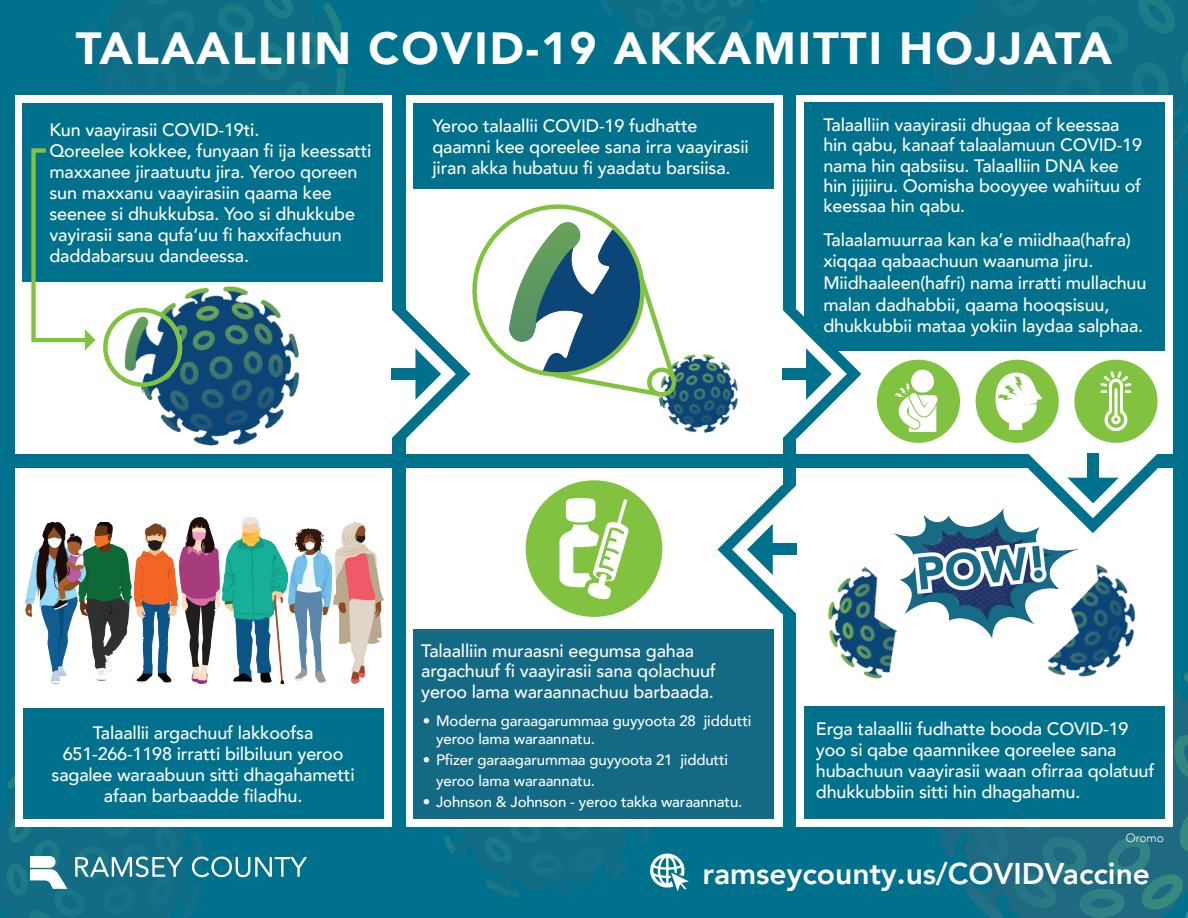
<style>
.page{position:relative;width:1188px;height:918px;background:#00718c}
.page>*{position:absolute;margin:0;border:0;box-sizing:border-box;transform-origin:0 0}
.t1{font:900 45px "Avenir LT Com";letter-spacing:.045em;color:#fff}
.t2{font:800 30px "Avenir LT Com";color:#fff}
.t3{font:500 18px/21px "Avenir LT Com";letter-spacing:-.01em;color:#fff}
.t4{font:500 15px/18px "Avenir LT Com";letter-spacing:-.01em;color:#fff}
.t5{font:300 12px "Avenir LT Com";color:#fff}
</style>
<div class="page">
<svg style="left:444px;top:827px;width:208px;height:68px;fill:#137188"></svg>
<svg style="left:565px;top:827px;width:18px;height:6px"></svg>
<svg style="left:516px;top:827px;width:17px;height:9px"></svg>
<svg style="left:581px;top:855px;width:16px;height:10px"></svg>
<svg style="left:537px;top:861px;width:18px;height:7px"></svg>
<svg style="left:491px;top:844px;width:14px;height:13px"></svg>
<svg style="left:945px;top:672px;width:243px;height:246px;background:#1d6f83"></svg>
<svg style="left:1052px;top:847px;width:25px;height:18px"></svg>
<svg style="left:1118px;top:847px;width:22px;height:20px"></svg>
<svg style="left:985px;top:829px;width:13px;height:22px"></svg>
<svg style="left:1024px;top:884px;width:22px;height:14px"></svg>
<svg style="left:1184px;top:745px;width:4px;height:24px"></svg>
<svg style="left:1152px;top:884px;width:21px;height:15px"></svg>
<svg style="left:1089px;top:898px;width:26px;height:10px"></svg>
<svg style="left:91px;top:0;width:247px;height:95px;fill:#106d86"></svg>
<svg style="left:200px;top:56px;width:23px;height:23px"></svg>
<svg style="left:154px;top:72px;width:14px;height:21px"></svg>
<svg style="left:168px;top:20px;width:18px;height:16px"></svg>
<svg style="left:226px;top:12px;width:19px;height:16px"></svg>
<svg style="left:264px;top:51px;width:15px;height:21px"></svg>
<svg style="left:114px;top:76px;width:9px;height:19px"></svg>
<svg style="left:125px;top:28px;width:10px;height:19px"></svg>
<svg style="left:306px;top:40px;width:9px;height:20px"></svg>
<svg style="left:291px;top:89px;width:10px;height:6px"></svg>
<svg style="left:270px;top:0;width:14px;height:10px"></svg>
<svg style="left:603px;top:0;width:162px;height:54px"></svg>
<svg style="left:934px;top:0;width:254px;height:201px;fill:#106d86"></svg>
<svg style="left:1064px;top:79px;width:28px;height:16px"></svg>
<svg style="left:1025px;top:35px;width:22px;height:19px"></svg>
<svg style="left:1095px;top:26px;width:23px;height:18px"></svg>
<svg style="left:1141px;top:72px;width:18px;height:23px"></svg>
<svg style="left:974px;top:45px;width:12px;height:23px"></svg>
<svg style="left:1009px;top:0;width:22px;height:6px"></svg>
<svg style="left:1173px;top:118px;width:12px;height:23px"></svg>
<svg style="left:1148px;top:4px;width:17px;height:19px"></svg>
<div style="left:15px;top:95px;width:376px;height:358px;background:#fff"></div>
<img style="left:122px;top:286px;width:195px;height:168px">
<div style="left:22px;top:104px;width:361px;height:178px;background:#00718c"></div>
<div style="left:15px;top:469px;width:376px;height:358px;background:#fff"></div>
<div style="left:406px;top:95px;width:376px;height:358px;background:#fff"></div>
<div style="left:406px;top:469px;width:376px;height:358px;background:#fff"></div>
<div style="left:797px;top:95px;width:376px;height:358px;background:#fff"></div>
<div style="left:797px;top:469px;width:376px;height:358px;background:#fff"></div>
<div style="left:414px;top:104px;width:360px;height:85px;background:#00718c"></div>
<div style="left:805px;top:103px;width:360px;height:248px;background:#00718c"></div>
<div style="left:805px;top:707px;width:360px;height:112px;background:#00718c"></div>
<div style="left:23px;top:708px;width:360px;height:111px;background:#00718c"></div>
<div style="left:414px;top:630px;width:360px;height:189px;background:#146984"></div>
<img style="left:680px;top:354px;width:37px;height:79px">
<svg style="left:31px;top:148px;width:65px;height:203px"></svg>
<img style="left:103px;top:303px;width:83px;height:86px">
<div style="left:103px;top:308px;width:79px;height:79px;border:4px solid #81c340;border-radius:50%"></div>
<img style="left:782px;top:567px;width:133px;height:160px">
<img style="left:1014px;top:533px;width:168px;height:199px">
<img style="left:25px;top:522px;width:106px;height:162px">
<img style="left:333px;top:523px;width:51px;height:161px">
<img style="left:180px;top:518px;width:40px;height:166px">
<img style="left:222px;top:518px;width:65px;height:166px">
<img style="left:134px;top:524px;width:43px;height:160px">
<img style="left:288px;top:528px;width:44px;height:156px">
<div style="left:526px;top:480px;width:136px;height:137px;background:#81c340;border-radius:50%"></div>
<svg style="left:559px;top:498px;width:70px;height:101px"></svg>
<svg style="left:650px;top:854px;width:39px;height:37px"></svg>
<svg style="left:0;top:775px;width:307px;height:143px"></svg>
<div style="left:877px;top:360px;width:83px;height:83px;background:#81c340;border-radius:50%"></div>
<svg style="left:895px;top:370px;width:43px;height:62px"></svg>
<div style="left:976px;top:360px;width:83px;height:83px;background:#81c340;border-radius:50%"></div>
<div style="left:1074px;top:360px;width:84px;height:83px;background:#81c340;border-radius:50%"></div>
<img style="left:893px;top:515px;width:187px;height:123px">
<svg style="left:717px;top:485px;width:144px;height:129px"></svg>
<div style="left:764px;top:544px;width:33px;height:11px;background:#00718c"></div>
<svg style="left:391px;top:195px;width:289px;height:244px"></svg>
<div style="left:391px;top:368px;width:33px;height:12px;background:#00718c"></div>
<svg style="left:995px;top:371px;width:163px;height:162px"></svg>
<div style="left:1087px;top:454px;width:12px;height:32px;background:#00718c"></div>
<svg style="left:717px;top:309px;width:144px;height:130px"></svg>
<div style="left:782px;top:368px;width:33px;height:12px;background:#00718c"></div>
<h1 class="t1" style="left:76px;top:21px;width:1038px">TALAALLIIN COVID-19 AKKAMITTI HOJJATA</h1>
<p class="t3" style="left:50px;top:119px;width:324px">Kun vaayirasii COVID-19ti.<br>Qoreelee kokkee, funyaan fi ija keessatti maxxanee jiraatuutu jira. Yeroo qoreen sun maxxanu vaayirasiin qaama kee seenee si dhukkubsa. Yoo si dhukkube vayirasii sana qufa’uu fi haxxifachuun daddabarsuu dandeessa.</p>
<p class="t3" style="left:432px;top:115px;width:318px">Yeroo talaallii COVID-19 fudhatte qaamni kee qoreelee sana irra vaayirasii jiran akka hubatuu fi yaadatu barsiisa.</p>
<p class="t3" style="left:823px;top:115px;width:320px;line-height:20.2px">Talaalliin vaayirasii dhugaa of keessaa hin qabu, kanaaf talaalamuun COVID-19 nama hin qabsiisu. Talaalliin DNA kee hin jijjiiru. Oomisha booyyee wahiituu of keessaa hin qabu.</p>
<p class="t3" style="left:823px;top:229px;width:325px;line-height:21.6px">Talaalamuurraa kan ka’e miidhaa(hafra) xiqqaa qabaachuun waanuma jiru.<br>Miidhaaleen(hafri) nama irratti mullachuu malan dadhabbii, qaama hooqsisuu, dhukkubbii mataa yokiin laydaa salphaa.</p>
<p class="t3" style="left:52px;top:723px;width:305px;text-align:center">Talaallii argachuuf lakkoofsa 651-266-1198 irratti bilbiluun yeroo sagalee waraabuun sitti dhagahametti afaan barbaadde filadhu.</p>
<p class="t3" style="left:421px;top:641px;width:296px;line-height:20.2px">Talaalliin muraasni eegumsa gahaa argachuuf fi vaayirasii sana qolachuuf yeroo lama waraannachuu barbaada.</p>
<p class="t4" style="left:436px;top:712px;width:317px;text-indent:-14px">• Moderna garaagarummaa guyyoota 28 jiddutti yeroo lama waraannatu.</p>
<p class="t4" style="left:436px;top:750px;width:293px;line-height:21px;text-indent:-14px">• Pfizer garaagarummaa guyyoota 21 jiddutti yeroo lama waraannatu.</p>
<p class="t4" style="left:423px;top:793px;width:321px">• Johnson &amp; Johnson - yeroo takka waraannatu.</p>
<p class="t3" style="left:816px;top:719px;width:340px">Erga talaallii fudhatte booda COVID-19 yoo si qabe qaamnikee qoreelee sana hubachuun vaayirasii waan ofirraa qolatuuf dhukkubbiin sitti hin dhagahamu.</p>
<p class="t5" style="left:1126px;top:831px;width:40px">Oromo</p>
<h2 class="t2" style="left:702px;top:856px;width:449px">ramseycounty.us/COVIDVaccine</h2>
</div>
